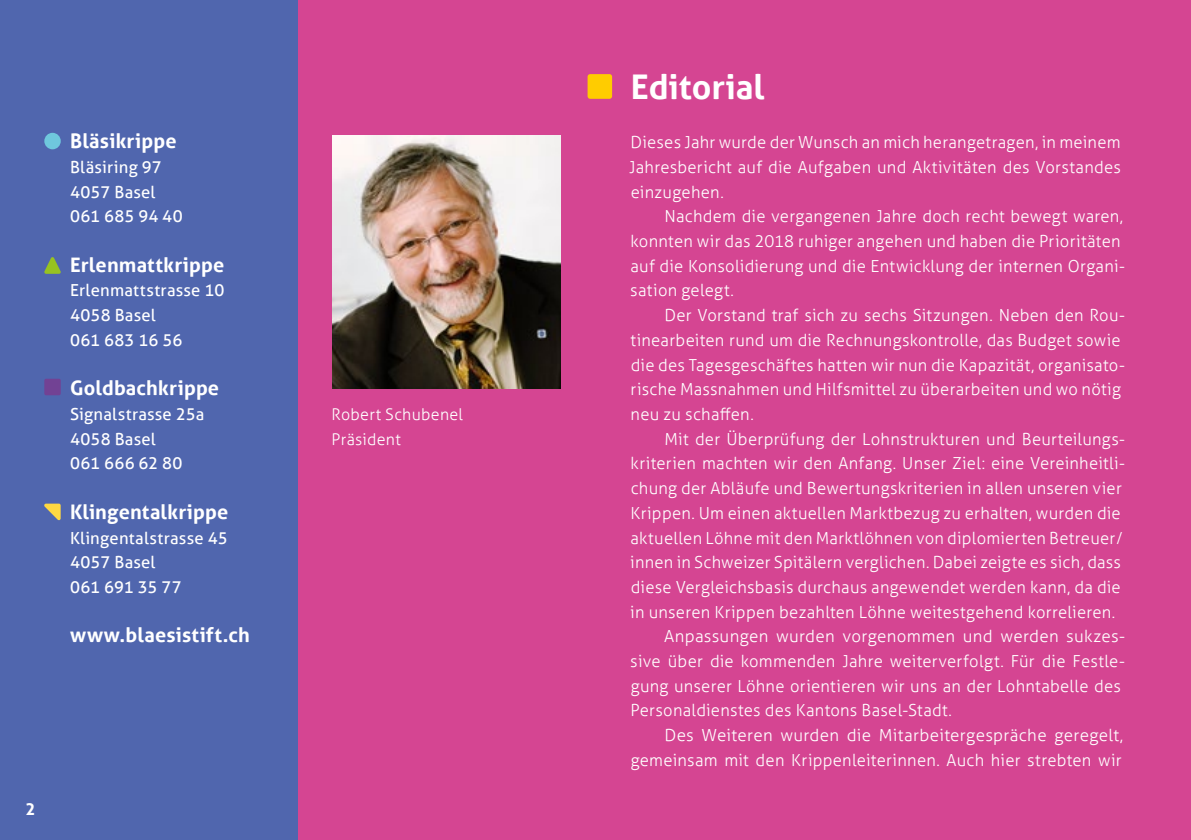
<style>
.page{position:relative;width:1191px;height:840px;background:#fff}
.page>*{position:absolute;margin:0;border:0;box-sizing:border-box;transform-origin:0 0}
.Titel_1{font:700 34px "Aller";letter-spacing:-.005em;color:#fff}
.Body{font:700 20px "Aller";letter-spacing:.01em;color:#fff}
.Body_Einzug{font:300 16.6px/24.6px "Aller";letter-spacing:.015em;color:#fff}
.Body-2{font:16.6px "Aller";letter-spacing:.01em;color:#fff}
.Body-3{font:300 16.6px/24.6px "Aller";letter-spacing:.015em;color:#fff;text-align:justify}
.t1{font:700 16.6px "Aller";color:#fff}
.Body-4{font:300 16px "Aller";letter-spacing:.015em;color:#fff}
</style>
<div class="page">
<div style="left:298px;top:0;width:893px;height:839px;background:#d54592"></div>
<div style="left:0;top:0;width:298px;height:839px;background:#5066ae"></div>
<div style="left:587px;top:74px;width:25px;height:25px;background:#fc0;border-radius:3px"></div>
<img style="left:333px;top:136px;width:227px;height:252px">
<div style="left:44px;top:133px;width:17px;height:16px;background:#6fc8dd;border-radius:50%"></div>
<svg style="left:44px;top:503px;width:17px;height:17px"></svg>
<svg style="left:44px;top:257px;width:17px;height:17px"></svg>
<div style="left:44px;top:378px;width:17px;height:17px;background:#724294;border-radius:2px"></div>
<p class="Body" style="left:70px;top:129px;width:108px">Bläsikrippe</p>
<p class="Body-2" style="left:70px;top:157px;width:93px">Bläsiring 97</p>
<p class="Body-2" style="left:70px;top:181px;width:87px">4057 Basel</p>
<p class="Body-2" style="left:70px;top:206px;width:114px">061 685 94 40</p>
<p class="Body" style="left:70px;top:252px;width:156px">Erlenmattkrippe</p>
<p class="Body-2" style="left:70px;top:280px;width:156px">Erlenmattstrasse 10</p>
<p class="Body-2" style="left:70px;top:305px;width:87px">4058 Basel</p>
<p class="Body-2" style="left:70px;top:330px;width:114px">061 683 16 56</p>
<p class="Body" style="left:70px;top:375px;width:151px">Goldbachkrippe</p>
<p class="Body-2" style="left:70px;top:404px;width:136px">Signalstrasse 25a</p>
<p class="Body-2" style="left:70px;top:428px;width:87px">4058 Basel</p>
<p class="Body-2" style="left:70px;top:453px;width:114px">061 666 62 80</p>
<p class="Body" style="left:70px;top:499px;width:160px">Klingentalkrippe</p>
<p class="Body-2" style="left:70px;top:527px;width:159px">Klingentalstrasse 45</p>
<p class="Body-2" style="left:70px;top:552px;width:87px">4057 Basel</p>
<p class="Body-2" style="left:70px;top:576px;width:113px">061 691 35 77</p>
<p class="Body" style="left:70px;top:622px;width:181px">www.blaesistift.ch</p>
<p class="t1" style="left:25px;top:798px;width:11px">2</p>
<p class="Body-4" style="left:332px;top:404px;width:133px">Robert Schubenel</p>
<p class="Body-4" style="left:332px;top:429px;width:71px">Präsident</p>
<p class="Titel_1" style="left:631px;top:66px;width:135px">Editorial</p>
<p class="Body-3" style="left:629px;top:130px;width:493px">Dieses Jahr wurde der Wunsch an mich herangetragen, in meinem Jahresbericht auf die Aufgaben und Aktivitäten des Vorstandes einzugehen.</p>
<p class="Body_Einzug" style="left:630px;top:204px;width:496px;text-indent:34px">Nachdem die vergangenen Jahre doch recht bewegt waren, konnten wir das 2018 ruhiger angehen und haben die Prioritäten auf die Konsolidierung und die Entwicklung der internen Organi&shy;sation gelegt.</p>
<p class="Body_Einzug" style="left:630px;top:303px;width:496px;text-indent:34px">Der Vorstand traf sich zu sechs Sitzungen. Neben den Rou&shy;tinearbeiten rund um die Rechnungskontrolle, das Budget sowie die des Tagesgeschäftes hatten wir nun die Kapazität, organisato&shy;rische Massnahmen und Hilfsmittel zu überarbeiten und wo nötig neu zu schaffen.</p>
<p class="Body_Einzug" style="left:630px;top:426px;width:496px;text-indent:34px">Mit der Überprüfung der Lohnstrukturen und Beurteilungs&shy;kriterien machten wir den Anfang. Unser Ziel: eine Vereinheitli&shy;chung der Abläufe und Bewertungskriterien in allen unseren vier Krippen. Um einen aktuellen Marktbezug zu erhalten, wurden die aktuellen Löhne mit den Marktlöhnen von diplomierten Betreuer/ innen in Schweizer Spitälern verglichen. Dabei zeigte es sich, dass diese Vergleichsbasis durchaus angewendet werden kann, da die in unseren Krippen bezahlten Löhne weitestgehend korrelieren.</p>
<p class="Body_Einzug" style="left:630px;top:623px;width:496px;text-indent:34px">Anpassungen wurden vorgenommen und werden sukzes&shy;sive über die kommenden Jahre weiterverfolgt. Für die Festle&shy;gung unserer Löhne orientieren wir uns an der Lohntabelle des Personaldienstes des Kantons Basel-Stadt.</p>
<p class="Body_Einzug" style="left:630px;top:722px;width:494px;text-align:right">Des Weiteren wurden die Mitarbeitergespräche geregelt, gemeinsam mit den Krippenleiterinnen. Auch hier strebten wir</p>
</div>
